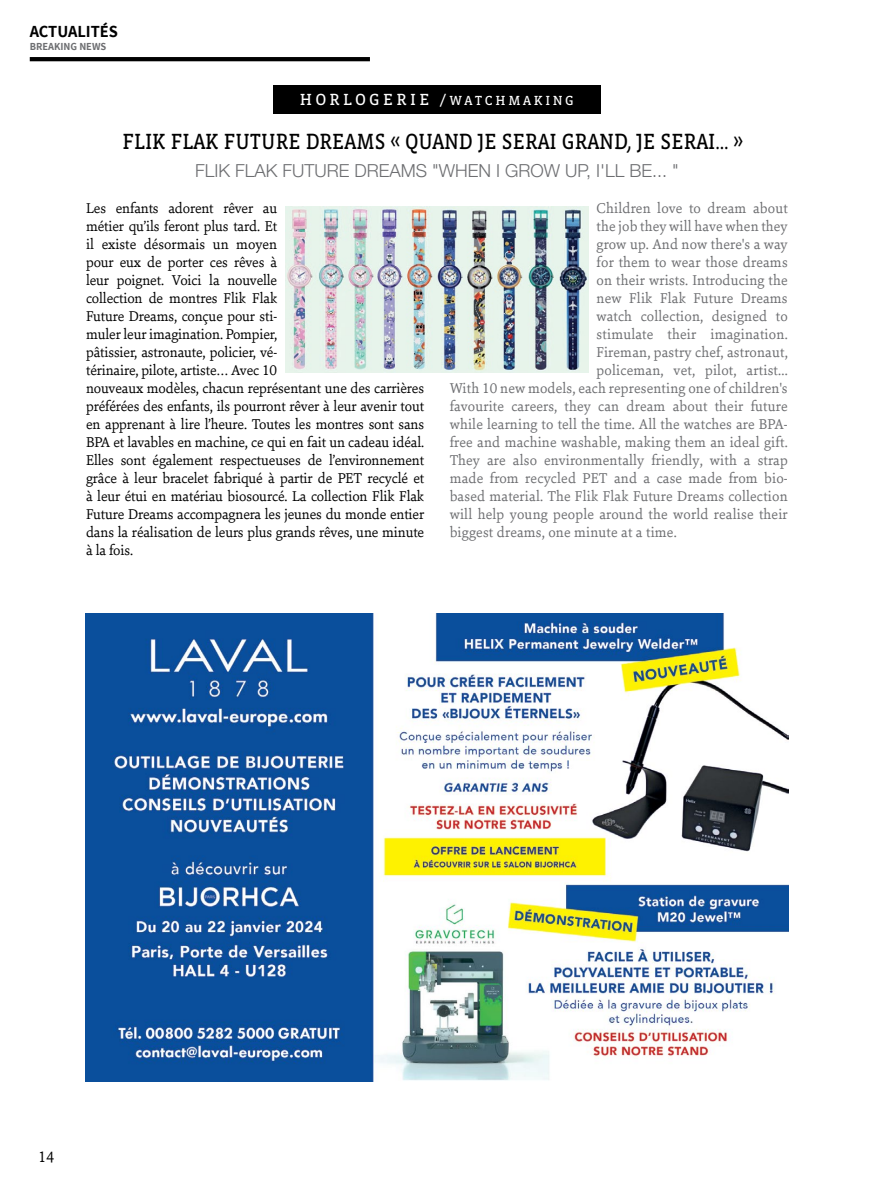
<style>
.page{position:relative;width:893px;height:1191px;background:#fff}
.page>*{position:absolute;margin:0;border:0;box-sizing:border-box;transform-origin:0 0}
.t1{font:22.5px "Vista Slab OT";color:#000;scale:.9 1}
.t2{font:300 18px "Helvetica Neue LT Std";color:#6d6e71}
.t3{font:16.5px "Vista Slab OT";letter-spacing:.2em;color:#fff}
.t4{font:700 16.5px "Assistant";color:#000}
.t5{font:16.5px "Sina Nova W01";color:#000}
.t6{font:15.3px/18px "Sina Nova W01";letter-spacing:-.01em;color:#000}
.t7{font:15.3px "Sina Nova W01";letter-spacing:.01em;color:#6d6e71}
.t8{font:700 10.5px "Assistant";color:#6d6e71}
.s1{font-size:13.5px}
</style>
<div class="page">
<hr style="left:30px;top:57px;width:340px;height:4px;background:#000">
<div style="left:273px;top:85px;width:327px;height:28px;background:#000"></div>
<img style="left:286px;top:206px;width:302px;height:166px">
<img style="left:85px;top:614px;width:704px;height:467px">
<p class="t4" style="left:30px;top:21px;width:90px">ACTUALITÉS</p>
<p class="t8" style="left:30px;top:39px;width:78px">BREAKING NEWS</p>
<p class="t3" style="left:300px;top:91px;width:276px">HORLOGERIE /<span class="s1">WATCHMAKING</span></p>
<h1 class="t1" style="left:122px;top:130px;width:691px">FLIK FLAK FUTURE DREAMS « QUAND JE SERAI GRAND, JE SERAI… »</h1>
<p class="t2" style="left:195px;top:160px;width:485px">FLIK FLAK FUTURE DREAMS "WHEN I GROW UP, I'LL BE... "</p>
<p class="t6" style="left:86px;top:200px;width:340px">Les enfants adorent rêver au<br>métier qu’ils feront plus tard. Et<br>il existe désormais un moyen<br>pour eux de porter ces rêves à<br>leur poignet. Voici la nouvelle<br>collection de montres Flik Flak<br>Future Dreams, conçue pour sti-<br>muler leur imagination. Pompier,<br>pâtissier, astronaute, policier, vé-<br>térinaire, pilote, artiste… Avec 10<br>nouveaux modèles, chacun représentant une des carrières préférées des enfants, ils pourront rêver à leur avenir tout en apprenant à lire l’heure. Toutes les montres sont sans BPA et lavables en machine, ce qui en fait un cadeau idéal.<br>Elles sont également respectueuses de l’environnement grâce à leur bracelet fabriqué à partir de PET recyclé et à leur étui en matériau biosourcé. La collection Flik Flak Future Dreams accompagnera les jeunes du monde entier dans la réalisation de leurs plus grands rêves, une minute à la fois.</p>
<p class="t7" style="left:597px;top:200px;width:193px">Children love to dream about</p>
<p class="t7" style="left:597px;top:218px;width:193px">the job they will have when they</p>
<p class="t7" style="left:597px;top:236px;width:193px">grow up. And now there's a way</p>
<p class="t7" style="left:597px;top:254px;width:193px">for them to wear those dreams</p>
<p class="t7" style="left:597px;top:272px;width:193px">on their wrists. Introducing the</p>
<p class="t7" style="left:597px;top:290px;width:193px">new Flik Flak Future Dreams</p>
<p class="t7" style="left:597px;top:308px;width:193px">watch collection, designed to</p>
<p class="t7" style="left:597px;top:326px;width:193px">stimulate their imagination.</p>
<p class="t7" style="left:597px;top:344px;width:193px">Fireman, pastry chef, astronaut,</p>
<p class="t7" style="left:597px;top:362px;width:193px">policeman, vet, pilot, artist...</p>
<p class="t7" style="left:450px;top:380px;width:340px">With 10 new models, each representing one of children's</p>
<p class="t7" style="left:450px;top:398px;width:340px">favourite careers, they can dream about their future</p>
<p class="t7" style="left:450px;top:416px;width:340px">while learning to tell the time. All the watches are BPA-</p>
<p class="t7" style="left:450px;top:434px;width:340px">free and machine washable, making them an ideal gift.</p>
<p class="t7" style="left:450px;top:452px;width:340px">They are also environmentally friendly, with a strap</p>
<p class="t7" style="left:450px;top:470px;width:340px">made from recycled PET and a case made from bio-</p>
<p class="t7" style="left:450px;top:488px;width:339px">based material. The Flik Flak Future Dreams collection</p>
<p class="t7" style="left:450px;top:506px;width:340px">will help young people around the world realise their</p>
<p class="t7" style="left:450px;top:524px;width:229px">biggest dreams, one minute at a time.</p>
<p class="t5" style="left:38px;top:1148px;width:18px">14</p>
</div>
